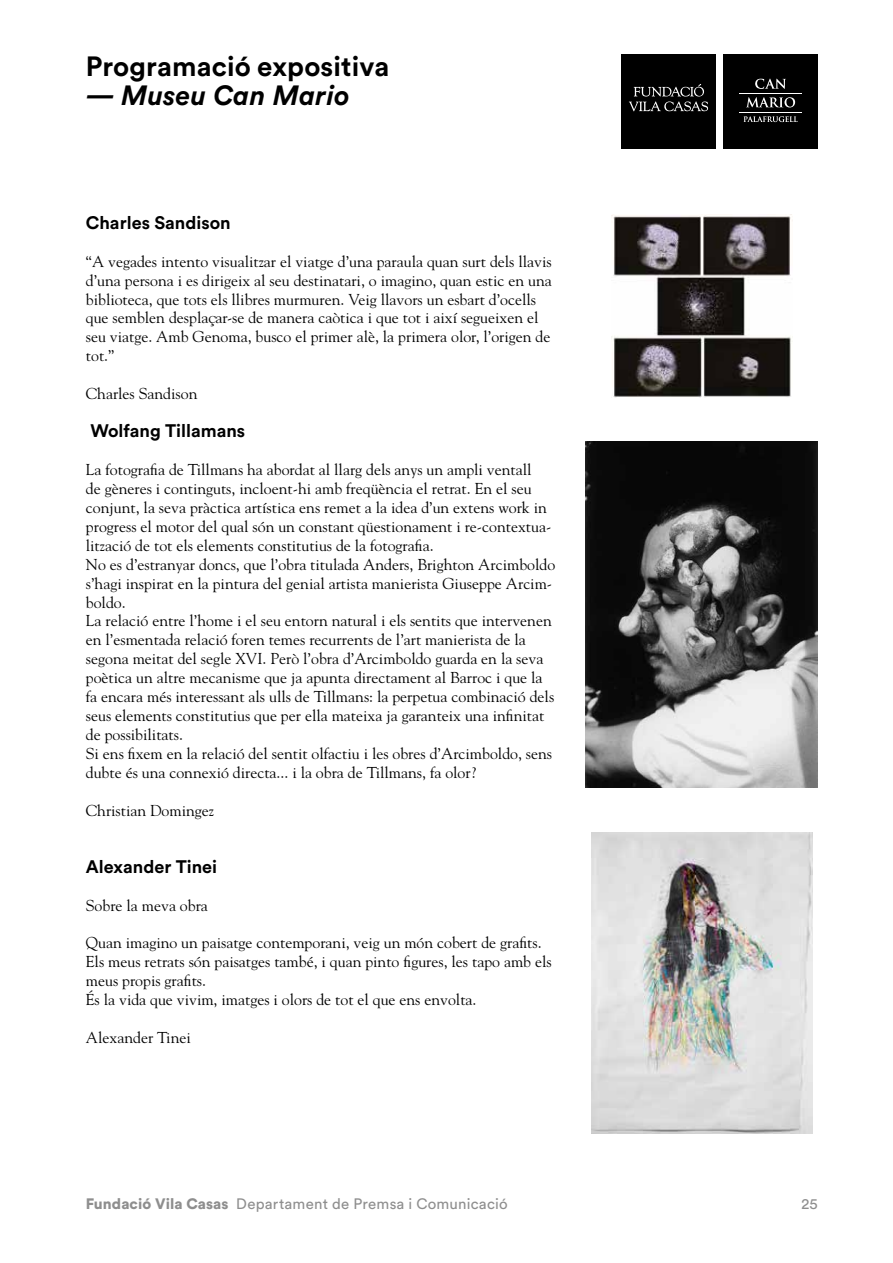
<style>
.page{position:relative;width:893px;height:1263px;background:#fff}
.page>*{position:absolute;margin:0;border:0;box-sizing:border-box;transform-origin:0 0}
.t1{font:700 27.6px "Circular Std";letter-spacing:.005em;color:#000}
.t2{font:italic 700 27.6px "Circular Std";letter-spacing:.005em;color:#000}
.t3{font:700 18px "Circular Std";color:#000}
.t4{font:15.75px/18.9px "Goudy Std";color:#000}
.t5{font:15px "Circular Std";letter-spacing:.015em;color:#8e8e8e}
.s1{font-weight:900}
</style>
<div class="page">
<div style="left:621px;top:54px;width:95px;height:94px;background:#000"></div>
<svg style="left:629px;top:84px;width:79px;height:27px"></svg>
<div style="left:723px;top:54px;width:95px;height:94px;background:#000"></div>
<hr style="left:739px;top:93px;width:63px;height:1px;background:#fff">
<hr style="left:739px;top:112px;width:63px;height:1px;background:#fff">
<svg style="left:755px;top:79px;width:31px;height:10px"></svg>
<svg style="left:746px;top:97px;width:49px;height:10px"></svg>
<svg style="left:743px;top:116px;width:55px;height:6px"></svg>
<img style="left:611px;top:214px;width:181px;height:183px">
<img style="left:586px;top:442px;width:232px;height:345px">
<img style="left:591px;top:832px;width:221px;height:302px">
<h1 class="t1" style="left:86px;top:49px;width:305px">Programació expositiva</h1>
<h1 class="t2" style="left:86px;top:78px;width:266px">— Museu Can Mario</h1>
<p class="t3" style="left:86px;top:211px;width:146px">Charles Sandison</p>
<p class="t4" style="left:86px;top:252px;width:467px">“A vegades intento visualitzar el viatge d’una paraula quan surt dels llavis d’una persona i es dirigeix al seu destinatari, o imagino, quan estic en una biblioteca, que tots els llibres murmuren. Veig llavors un esbart d’ocells que semblen desplaçar-se de manera caòtica i que tot i així segueixen el seu viatge. Amb Genoma, busco el primer alè, la primera olor, l’origen de tot.”</p>
<p class="t4" style="left:86px;top:384px;width:113px">Charles Sandison</p>
<p class="t3" style="left:90px;top:419px;width:156px">Wolfang Tillamans</p>
<p class="t4" style="left:86px;top:460px;width:471px">La fotografia de Tillmans ha abordat al llarg dels anys un ampli ventall<br>de gèneres i continguts, incloent-hi amb freqüència el retrat. En el seu conjunt, la seva pràctica artística ens remet a la idea d’un extens work in progress el motor del qual són un constant qüestionament i re-contextua&shy;lització de tot els elements constitutius de la fotografia.<br>No es d’estranyar doncs, que l’obra titulada Anders, Brighton Arcimboldo s’hagi inspirat en la pintura del genial artista manierista Giuseppe Arcim&shy;boldo.<br>La relació entre l’home i el seu entorn natural i els sentits que intervenen en l’esmentada relació foren temes recurrents de l’art manierista de la segona meitat del segle XVI. Però l’obra d’Arcimboldo guarda en la seva poètica un altre mecanisme que ja apunta directament al Barroc i que la fa encara més interessant als ulls de Tillmans: la perpetua combinació dels seus elements constitutius que per ella mateixa ja garanteix una infinitat de possibilitats.<br>Si ens fixem en la relació del sentit olfactiu i les obres d’Arcimboldo, sens dubte és una connexió directa... i la obra de Tillmans, fa olor?</p>
<p class="t4" style="left:86px;top:800px;width:130px">Christian Domingez</p>
<p class="t3" style="left:86px;top:855px;width:133px">Alexander Tinei</p>
<p class="t4" style="left:86px;top:895px;width:124px">Sobre la meva obra</p>
<p class="t4" style="left:86px;top:933px;width:467px">Quan imagino un paisatge contemporani, veig un món cobert de grafits.<br>Els meus retrats són paisatges també, i quan pinto figures, les tapo amb els meus propis grafits.<br>És la vida que vivim, imatges i olors de tot el que ens envolta.</p>
<p class="t4" style="left:86px;top:1028px;width:106px">Alexander Tinei</p>
<p class="t5" style="left:86px;top:1194px;width:423px"><span class="s1">Fundació Vila Casas</span> Departament de Premsa i Comunicació</p>
<p class="t5" style="left:801px;top:1194px;width:18px">25</p>
</div>
